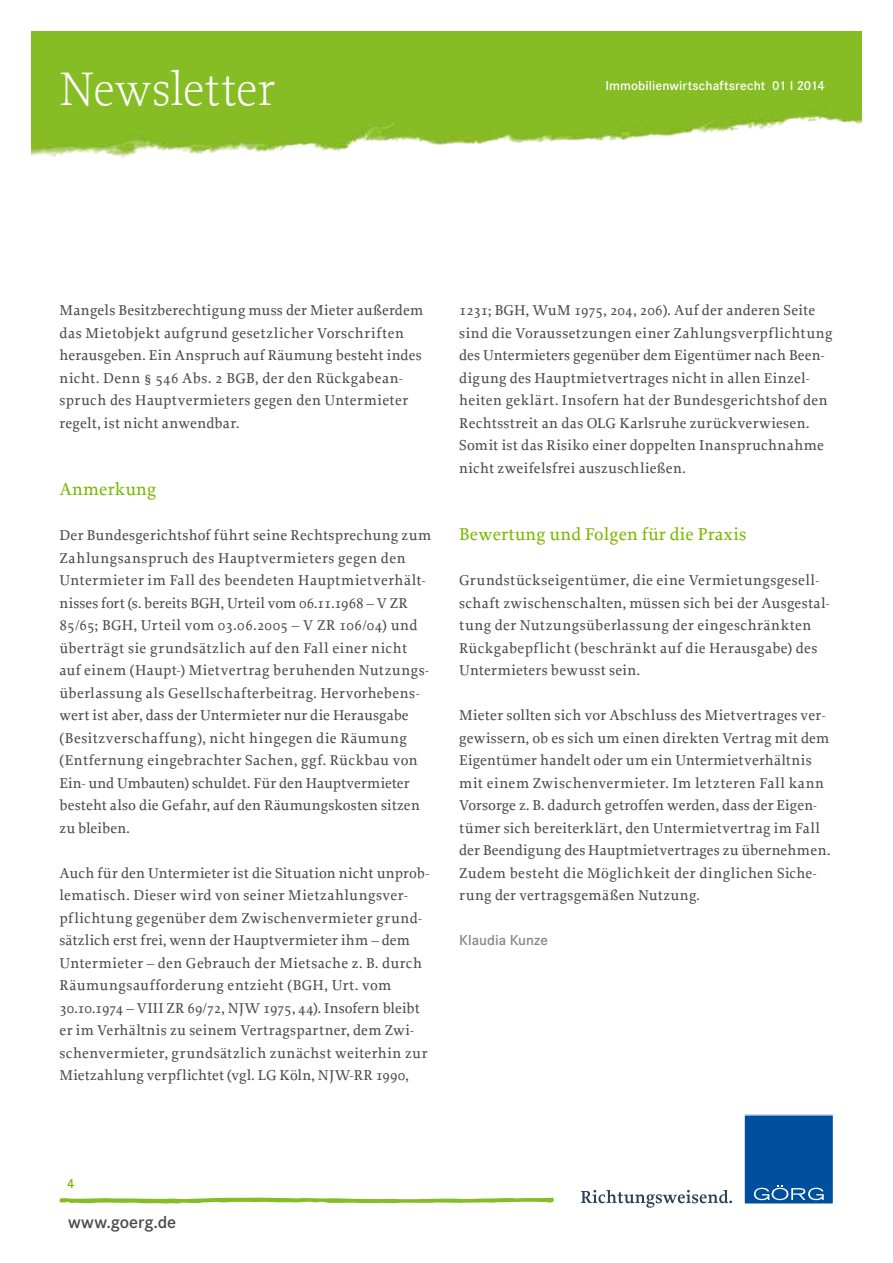
<style>
.page{position:relative;width:893px;height:1263px;background:#fff}
.page>*{position:absolute;margin:0;border:0;box-sizing:border-box;transform-origin:0 0}
.t1{font:300 49.5px "Proforma";letter-spacing:-.01em;color:#fff}
.t2{font:500 18px "Proforma";letter-spacing:.01em;color:#7ab800}
.t3{font:600 18px "Corporate S";letter-spacing:-.005em;color:#4b4b4b}
.t4{font:500 15px/22.5px "Proforma";letter-spacing:.02em;color:#4b4b4b}
.t5{font:600 15px "Corporate S";color:#888}
.t6{font:600 13.5px "Corporate S";letter-spacing:.01em;color:#fff}
.t7{font:600 13.5px "Corporate S";color:#7ab800}
</style>
<div class="page">
<img style="left:32px;top:32px;width:829px;height:126px">
<div style="left:744px;top:1115px;width:89px;height:89px;background:#004f9f"></div>
<svg style="left:754px;top:1185px;width:70px;height:15px"></svg>
<svg style="left:581px;top:1190px;width:151px;height:18px"></svg>
<svg style="left:59px;top:1197px;width:495px;height:7px"></svg>
<h1 class="t1" style="left:60px;top:59px;width:217px">Newsletter</h1>
<p class="t6" style="left:605px;top:78px;width:221px">Immobilienwirtschaftsrecht 01 I 2014</p>
<p class="t4" style="left:60px;top:299px;width:365px">Mangels Besitzberechtigung muss der Mieter außerdem das Mietobjekt aufgrund gesetzlicher Vorschriften herausgeben. Ein Anspruch auf Räumung besteht indes nicht. Denn § 546 Abs. 2 BGB, der den Rückgabean&shy;spruch des Hauptvermieters gegen den Untermieter regelt, ist nicht anwendbar.</p>
<p class="t2" style="left:60px;top:478px;width:98px">Anmerkung</p>
<p class="t4" style="left:60px;top:524px;width:373px">Der Bundesgerichtshof führt seine Rechtsprechung zum Zahlungsanspruch des Hauptvermieters gegen den Untermieter im Fall des beendeten Hauptmietverhält&shy;nisses fort (s. bereits BGH, Urteil vom 06.11.1968 – V ZR 85/65; BGH, Urteil vom 03.06.2005 – V ZR 106/04) und überträgt sie grundsätzlich auf den Fall einer nicht auf einem (Haupt-) Mietvertrag beruhenden Nutzungs&shy;überlassung als Gesellschafterbeitrag. Hervorhebens&shy;wert ist aber, dass der Untermieter nur die Herausgabe (Besitzverschaffung), nicht hingegen die Räumung (Entfernung eingebrachter Sachen, ggf. Rückbau von Ein- und Umbauten) schuldet. Für den Hauptvermieter besteht also die Gefahr, auf den Räumungskosten sitzen zu bleiben.</p>
<p class="t4" style="left:60px;top:861px;width:371px">Auch für den Untermieter ist die Situation nicht unprob&shy;lematisch. Dieser wird von seiner Mietzahlungsver&shy;pflichtung gegenüber dem Zwischenvermieter grund&shy;sätzlich erst frei, wenn der Hauptvermieter ihm – dem Untermieter – den Gebrauch der Mietsache z. B. durch Räumungsaufforderung entzieht (BGH, Urt. vom 30.10.1974 – VIII ZR 69/72, NJW 1975, 44). Insofern bleibt er im Verhältnis zu seinem Vertragspartner, dem Zwi&shy;schenvermieter, grundsätzlich zunächst weiterhin zur Mietzahlung verpflichtet (vgl. LG Köln, NJW-RR 1990,</p>
<p class="t4" style="left:459px;top:299px;width:375px">1231; BGH, WuM 1975, 204, 206). Auf der anderen Seite sind die Voraussetzungen einer Zahlungsverpflichtung des Untermieters gegenüber dem Eigentümer nach Been&shy;digung des Hauptmietvertrages nicht in allen Einzel&shy;heiten geklärt. Insofern hat der Bundesgerichtshof den Rechtsstreit an das OLG Karlsruhe zurückverwiesen.<br>Somit ist das Risiko einer doppelten Inanspruchnahme nicht zweifelsfrei auszuschließen.</p>
<p class="t2" style="left:459px;top:523px;width:289px">Bewertung und Folgen für die Praxis</p>
<p class="t4" style="left:459px;top:569px;width:372px">Grundstückseigentümer, die eine Vermietungsgesell&shy;schaft zwischenschalten, müssen sich bei der Ausgestal&shy;tung der Nutzungsüberlassung der eingeschränkten Rückgabepflicht (beschränkt auf die Herausgabe) des Untermieters bewusst sein.</p>
<p class="t4" style="left:459px;top:704px;width:373px">Mieter sollten sich vor Abschluss des Mietvertrages ver&shy;gewissern, ob es sich um einen direkten Vertrag mit dem Eigentümer handelt oder um ein Untermietverhältnis mit einem Zwischenvermieter. Im letzteren Fall kann Vorsorge z. B. dadurch getroffen werden, dass der Eigen&shy;tümer sich bereiterklärt, den Untermietvertrag im Fall der Beendigung des Hauptmietvertrages zu übernehmen.<br>Zudem besteht die Möglichkeit der dinglichen Siche&shy;rung der vertragsgemäßen Nutzung.</p>
<p class="t5" style="left:459px;top:931px;width:90px">Klaudia Kunze</p>
<p class="t7" style="left:67px;top:1175px;width:9px">4</p>
<p class="t3" style="left:68px;top:1212px;width:110px">www.goerg.de</p>
</div>
